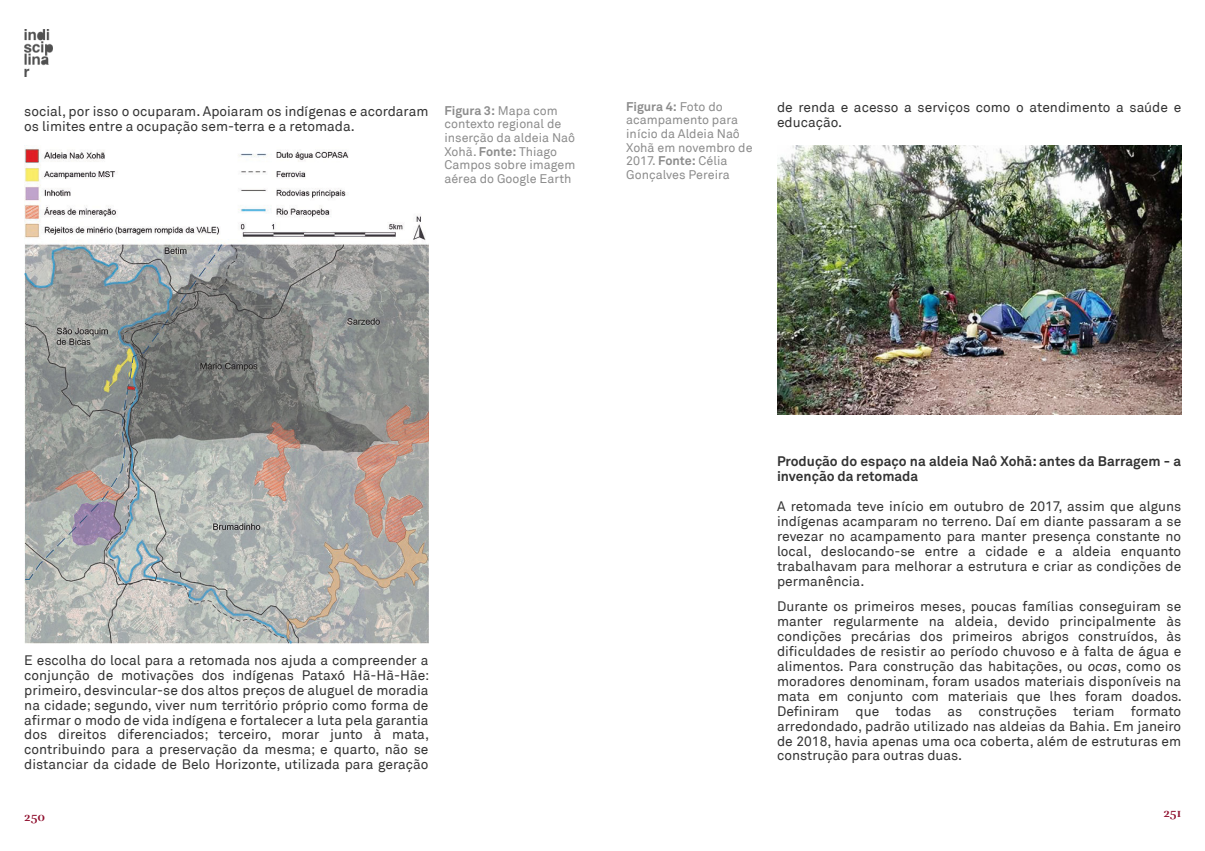
<style>
.page{position:relative;width:1205px;height:851px;background:#fff}
.page>*{position:absolute;margin:0;border:0;box-sizing:border-box;transform-origin:0 0}
.t1{font:13.75px/15px "Akkurat";color:#333;text-align:justify}
.t2{font:700 13.75px/15px "Akkurat";color:#333}
.t3{font:12.5px/13.6px "Akkurat";color:#8c8c8c}
.t4{font:700 12.5px "Rufina";color:#911231}
.s1{font-weight:700}
.s2{font-style:italic}
</style>
<div class="page">
<img style="left:24px;top:30px;width:28px;height:46px">
<img style="left:24px;top:145px;width:404px;height:498px">
<img style="left:777px;top:145px;width:404px;height:269px">
<p class="t1" style="left:24px;top:103px;width:406px">social, por isso o ocuparam. Apoiaram os indígenas e acordaram os limites entre a ocupação sem-terra e a retomada.</p>
<p class="t3" style="left:444px;top:103px;width:132px"><span class="s1">Figura 3:</span> Mapa com contexto regional de inserção da aldeia Naô<br>Xohã. <span class="s1">Fonte:</span> Thiago<br>Campos sobre imagem aérea do Google Earth</p>
<p class="t3" style="left:626px;top:99px;width:128px"><span class="s1">Figura 4:</span> Foto do acampamento para início da Aldeia Naô<br>Xohã em novembro de<br>2017. <span class="s1">Fonte:</span> Célia<br>Gonçalves Pereira</p>
<p class="t1" style="left:777px;top:99px;width:406px">de renda e acesso a serviços como o atendimento a saúde e educação.</p>
<p class="t1" style="left:24px;top:651px;width:407px">E escolha do local para a retomada nos ajuda a compreender a conjunção de motivações dos indígenas Pataxó Hã-Hã-Hãe: primeiro, desvincular-se dos altos preços de aluguel de moradia na cidade; segundo, viver num território próprio como forma de afirmar o modo de vida indígena e fortalecer a luta pela garantia dos direitos diferenciados; terceiro, morar junto à mata, contribuindo para a preservação da mesma; e quarto, não se distanciar da cidade de Belo Horizonte, utilizada para geração</p>
<p class="t4" style="left:24px;top:808px;width:23px">250</p>
<p class="t2" style="left:777px;top:453px;width:406px">Produção do espaço na aldeia Naô Xohã: antes da Barragem - a invenção da retomada</p>
<p class="t1" style="left:777px;top:498px;width:406px">A retomada teve início em outubro de 2017, assim que alguns indígenas acamparam no terreno. Daí em diante passaram a se revezar no acampamento para manter presença constante no local, deslocando-se entre a cidade e a aldeia enquanto trabalhavam para melhorar a estrutura e criar as condições de permanência.</p>
<p class="t1" style="left:777px;top:597px;width:406px">Durante os primeiros meses, poucas famílias conseguiram se manter regularmente na aldeia, devido principalmente às condições precárias dos primeiros abrigos construídos, às dificuldades de resistir ao período chuvoso e à falta de água e alimentos. Para construção das habitações, ou <span class="s2">ocas</span>, como os moradores denominam, foram usados materiais disponíveis na mata em conjunto com materiais que lhes foram doados.<br>Definiram que todas as construções teriam formato arredondado, padrão utilizado nas aldeias da Bahia. Em janeiro de 2018, havia apenas uma oca coberta, além de estruturas em construção para outras duas.</p>
<p class="t4" style="left:1163px;top:804px;width:19px">251</p>
</div>
